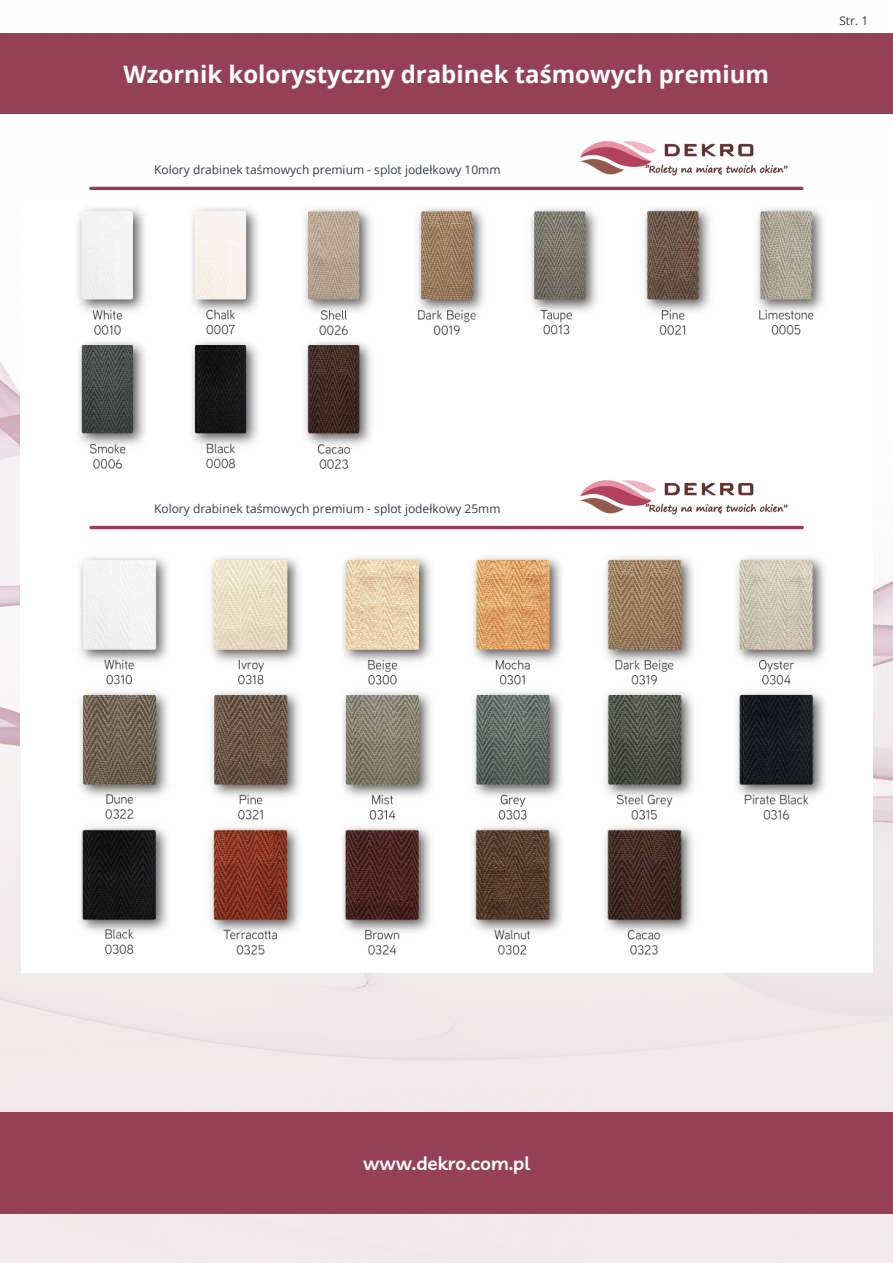
<style>
.page{position:relative;width:893px;height:1263px;background:#fff}
.page>*{position:absolute;margin:0;border:0;box-sizing:border-box;transform-origin:0 0}
.t1{font:700 24px "Open Sans";color:#fff}
.t2{font:600 18.75px "Livvic";color:#fff}
.t3{font:12px "Open Sans";color:#39404a}
</style>
<div class="page">
<img style="left:0;top:186px;width:893px;height:1077px">
<hr style="left:91px;top:187px;width:711px;height:3px;background:#964058">
<img style="left:580px;top:141px;width:208px;height:35px">
<div style="left:0;top:1112px;width:893px;height:101px;background:#964058"></div>
<div style="left:0;top:33px;width:893px;height:81px;background:#964058"></div>
<img style="left:20px;top:201px;width:851px;height:545px">
<hr style="left:91px;top:526px;width:711px;height:3px;background:#964058">
<img style="left:21px;top:548px;width:851px;height:425px">
<img style="left:568px;top:469px;width:235px;height:56px">
<h1 class="t1" style="left:124px;top:57px;width:647px">Wzornik kolorystyczny drabinek taśmowych premium</h1>
<p class="t3" style="left:154px;top:161px;width:348px">Kolory drabinek taśmowych premium - splot jodełkowy 10mm</p>
<p class="t3" style="left:839px;top:12px;width:30px">Str. 1</p>
<p class="t3" style="left:154px;top:500px;width:348px">Kolory drabinek taśmowych premium - splot jodełkowy 25mm</p>
<h2 class="t2" style="left:363px;top:1151px;width:168px">www.dekro.com.pl</h2>
</div>
